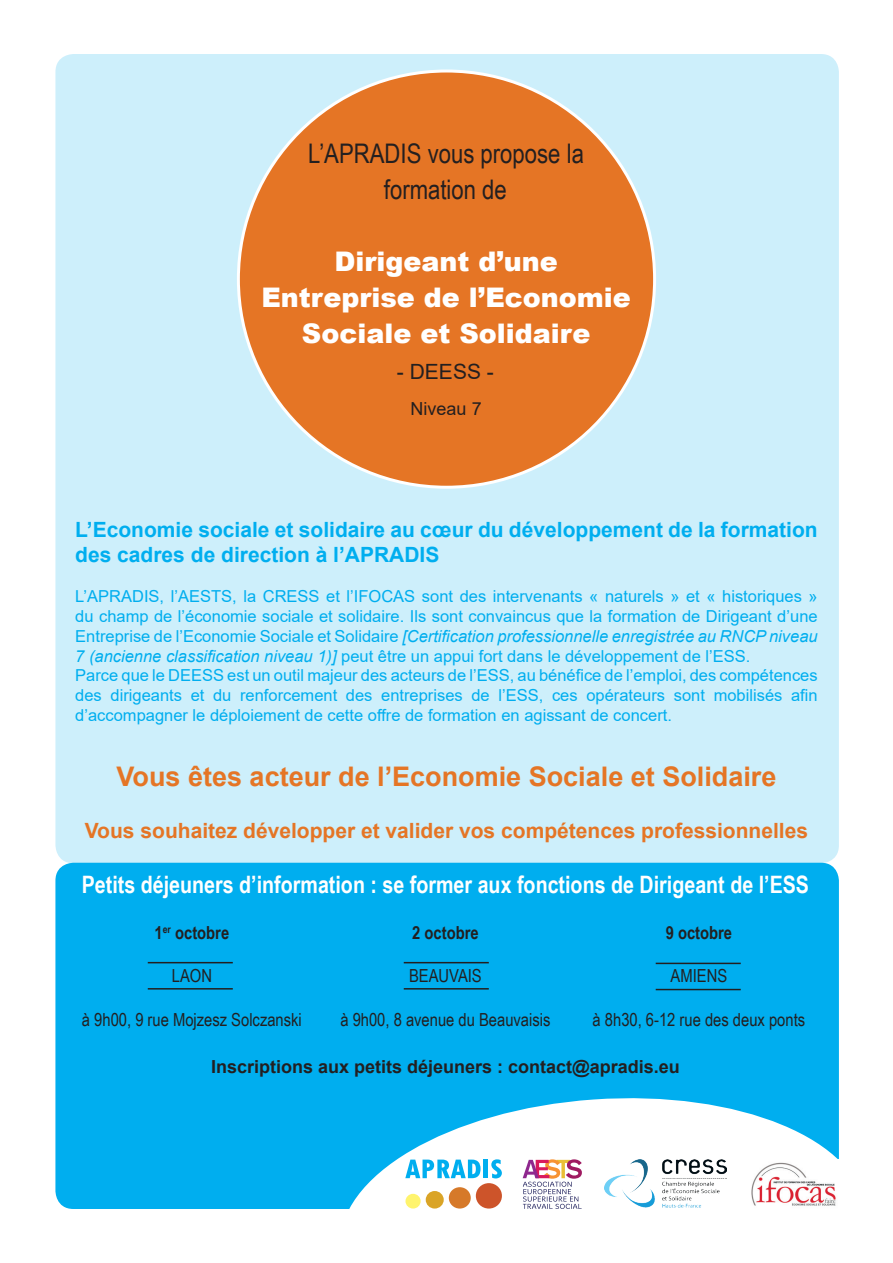
<style>
.page{position:relative;width:893px;height:1263px;background:#fff}
.page>*{position:absolute;margin:0;border:0;box-sizing:border-box;transform-origin:0 0}
.t1{font:900 27px/36px "Arial";color:#fff;text-align:center}
.t2{font:700 27px "Arial";color:#e57525}
.t3{font:27px/36px "Arial Narrow";color:#231f20;text-align:center}
.t4{font:700 24px "Arial Narrow";color:#fff}
.t5{font:700 21px/25.2px "Arial";color:#00aeef}
.t6{font:700 21px "Arial";color:#e57525}
.t7{font:21px "Arial";color:#231f20}
.t8{font:18px "Arial Narrow";color:#231f20}
.t9{font:700 18px "Arial";color:#231f20}
.t10{font:700 18px "Arial Narrow";color:#231f20}
.t11{font:18px "Arial";color:#231f20}
.t12{font:16.5px/19.8px "Arial";color:#00aeef;text-align:justify}
.s1{font-style:italic}
</style>
<div class="page">
<div style="left:55px;top:54px;width:784px;height:809px;background:#cdeffb;border-radius:18px"></div>
<div style="left:55px;top:863px;width:784px;height:346px;background:#00aeef;border-radius:18px"></div>
<hr style="left:148px;top:962px;width:85px;height:1px;background:#231f20">
<hr style="left:148px;top:988px;width:85px;height:1px;background:#231f20">
<hr style="left:656px;top:963px;width:85px;height:1px;background:#231f20">
<hr style="left:656px;top:989px;width:85px;height:1px;background:#231f20">
<hr style="left:404px;top:962px;width:85px;height:1px;background:#231f20">
<hr style="left:404px;top:988px;width:85px;height:1px;background:#231f20">
<div style="left:238px;top:71px;width:417px;height:416px;background:#e57525;border-radius:50%"></div>
<svg style="left:349px;top:1089px;width:490px;height:120px;fill:#fff"></svg>
<svg style="left:405px;top:1159px;width:75px;height:19px"></svg>
<hr style="left:484px;top:1159px;width:4px;height:19px;background:#00aeef">
<svg style="left:491px;top:1159px;width:11px;height:19px"></svg>
<div style="left:476px;top:1183px;width:26px;height:25px;background:#cd542a;border-radius:50%"></div>
<div style="left:449px;top:1187px;width:22px;height:21px;background:#d67929;border-radius:50%"></div>
<div style="left:426px;top:1191px;width:18px;height:17px;background:#daa426;border-radius:50%"></div>
<div style="left:405px;top:1194px;width:16px;height:14px;background:#fff46d;border-radius:50%"></div>
<svg style="left:523px;top:1159px;width:59px;height:50px;background:#d9bec8"></svg>
<img style="left:604px;top:1159px;width:123px;height:50px">
<img style="left:748px;top:1159px;width:91px;height:50px">
<p class="t3" style="left:308px;top:134px;width:277px">L’APRADIS vous propose la formation de</p>
<p class="t1" style="left:261px;top:242px;width:371px">Dirigeant d’une<br>Entreprise de l’Economie<br>Sociale et Solidaire</p>
<p class="t7" style="left:397px;top:357px;width:98px">- DEESS -</p>
<p class="t11" style="left:411px;top:396px;width:73px">Niveau 7</p>
<p class="t5" style="left:75px;top:517px;width:744px">L’Economie sociale et solidaire au cœur du développement de la formation des cadres de direction à l’APRADIS</p>
<p class="t12" style="left:75px;top:586px;width:744px">L’APRADIS, l’AESTS, la CRESS et l’IFOCAS sont des intervenants « naturels » et « historiques » du champ de l’économie sociale et solidaire. Ils sont convaincus que la formation de Dirigeant d’une Entreprise de l’Economie Sociale et Solidaire <span class="s1">[Certification professionnelle enregistrée au RNCP niveau 7 (ancienne classification niveau 1)]</span> peut être un appui fort dans le développement de l’ESS.</p>
<p class="t12" style="left:75px;top:665px;width:744px">Parce que le DEESS est un outil majeur des acteurs de l’ESS, au bénéfice de l’emploi, des compétences des dirigeants et du renforcement des entreprises de l’ESS, ces opérateurs sont mobilisés afin d’accompagner le déploiement de cette offre de formation en agissant de concert.</p>
<p class="t2" style="left:117px;top:758px;width:661px">Vous êtes acteur de l’Economie Sociale et Solidaire</p>
<p class="t6" style="left:85px;top:816px;width:725px">Vous souhaitez développer et valider vos compétences professionnelles</p>
<p class="t4" style="left:82px;top:867px;width:729px">Petits déjeuners d’information : se former aux fonctions de Dirigeant de l’ESS</p>
<p class="t10" style="left:155px;top:919px;width:76px">1<sup>er</sup> octobre</p>
<p class="t8" style="left:172px;top:963px;width:42px">LAON</p>
<p class="t8" style="left:82px;top:1006px;width:221px">à 9h00, 9 rue Mojzesz Solczanski</p>
<p class="t10" style="left:412px;top:919px;width:68px">2 octobre</p>
<p class="t8" style="left:409px;top:963px;width:74px">BEAUVAIS</p>
<p class="t8" style="left:340px;top:1006px;width:212px">à 9h00, 8 avenue du Beauvaisis</p>
<p class="t10" style="left:666px;top:919px;width:68px">9 octobre</p>
<p class="t8" style="left:671px;top:963px;width:58px">AMIENS</p>
<p class="t8" style="left:593px;top:1006px;width:214px">à 8h30, 6-12 rue des deux ponts</p>
<p class="t9" style="left:211px;top:1054px;width:470px">Inscriptions aux petits déjeuners : contact@apradis.eu</p>
</div>
